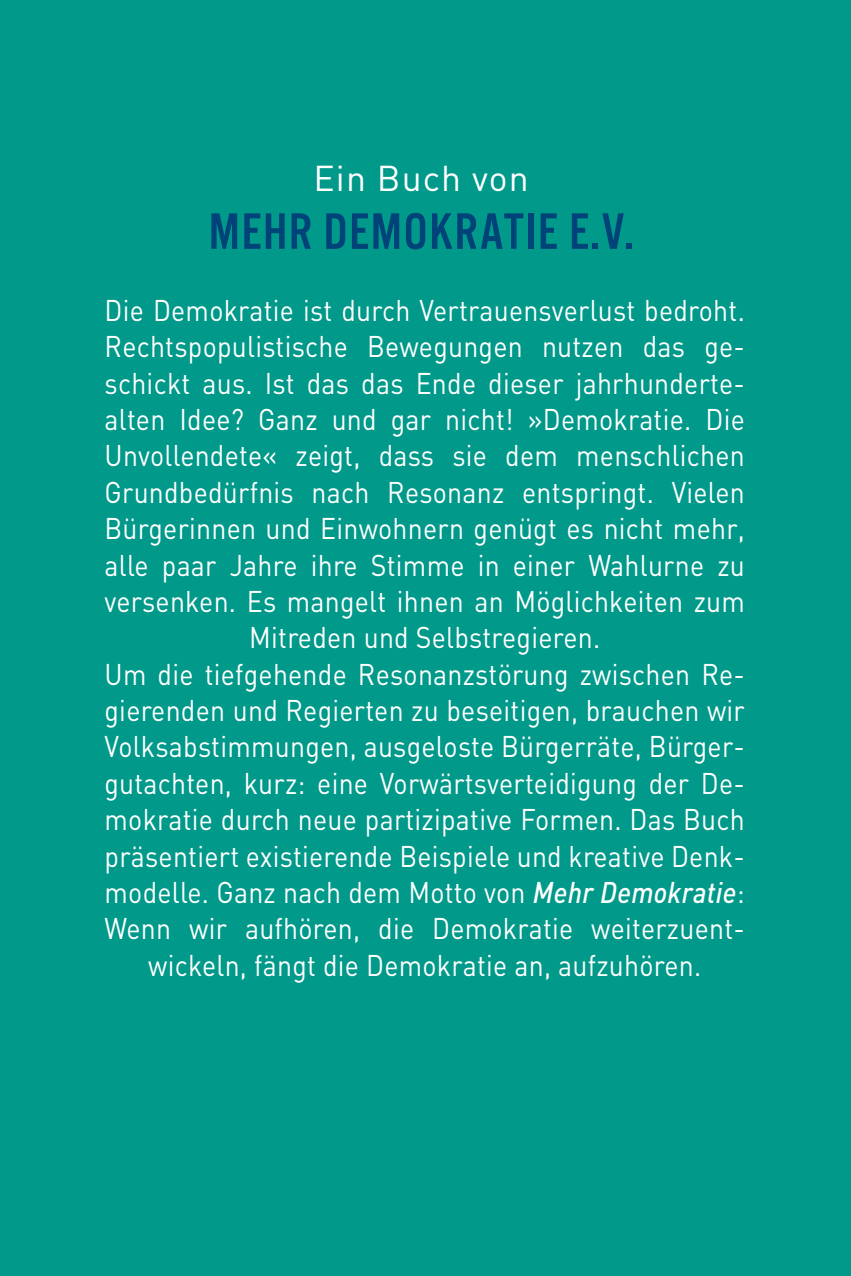
<style>
.page{position:relative;width:851px;height:1276px;background:#fff}
.page>*{position:absolute;margin:0;border:0;box-sizing:border-box;transform-origin:0 0}
.t1{font:53.25px "Alternate Gothic No 3 D";letter-spacing:.03em;color:#004379}
.t2{font:35.5px "DIN";letter-spacing:.03em;color:#fff}
.t3{font:29.5px/36.2px "DIN";letter-spacing:.01em;color:#fff;text-align:center;scale:.9 1}
.s1{font-weight:500;font-style:italic}
</style>
<div class="page">
<div style="left:0;top:0;width:850px;height:1276px;background:#00998a"></div>
<p class="t2" style="left:313px;top:156px;width:216px">Ein Buch von</p>
<h1 class="t1" style="left:209px;top:204px;width:426px">MEHR DEMOKRATIE E.V.</h1>
<p class="t3" style="left:105px;top:291px;width:712px">Die Demokratie ist durch Vertrauensverlust bedroht.<br>Rechtspopulistische Bewegungen nutzen das ge&shy;schickt aus. Ist das das Ende dieser jahrhunderte&shy;alten Idee? Ganz und gar nicht! »Demokratie. Die Unvollendete« zeigt, dass sie dem menschlichen Grundbedürfnis nach Resonanz entspringt. Vielen Bürgerinnen und Einwohnern genügt es nicht mehr, alle paar Jahre ihre Stimme in einer Wahlurne zu versenken. Es mangelt ihnen an Möglichkeiten zum Mitreden und Selbstregieren.<br>Um die tiefgehende Resonanzstörung zwischen Re&shy;gierenden und Regierten zu beseitigen, brauchen wir Volksabstimmungen, ausgeloste Bürgerräte, Bürger&shy;gutachten, kurz: eine Vorwärtsverteidigung der De&shy;mokratie durch neue partizipative Formen. Das Buch präsentiert existierende Beispiele und kreative Denk&shy;modelle. Ganz nach dem Motto von <span class="s1">Mehr Demokratie</span>:<br>Wenn wir aufhören, die Demokratie weiterzuent&shy;wickeln, fängt die Demokratie an, aufzuhören.</p>
</div>
